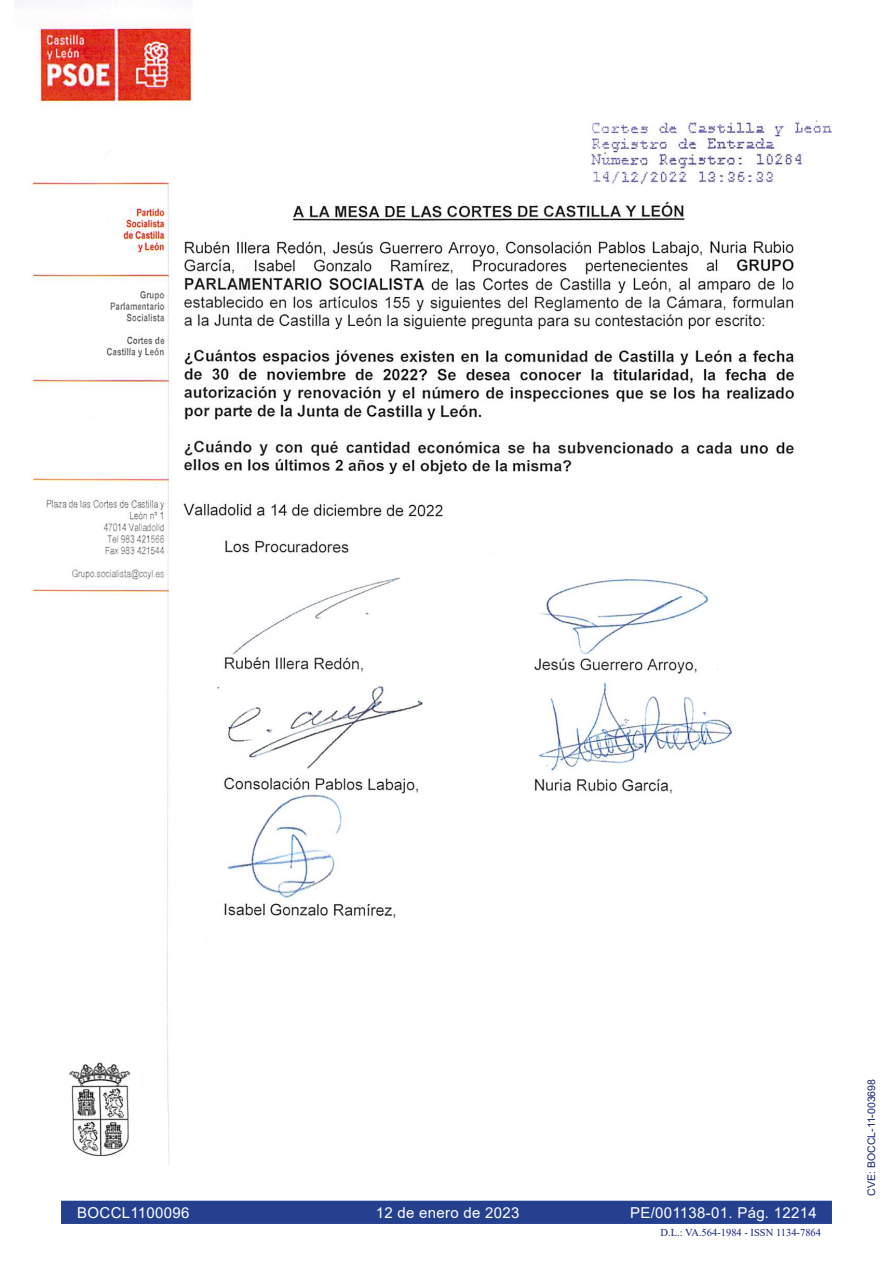
<style>
.page{position:relative;width:893px;height:1263px;background:#fff}
.page>*{position:absolute;margin:0;border:0;box-sizing:border-box;transform-origin:0 0}
.E_CVE{font:15px "Arial";letter-spacing:.02em;color:#fff}
.t1{font:10.5px "Times New Roman";color:#132477}
.t2{font:10.5px "Arial";color:#132477}
</style>
<div class="page">
<div style="left:60px;top:1200px;width:773px;height:25px;background:#25408f"></div>
<div style="left:60px;top:1199px;width:773px;height:26px;border:2px solid #fff"></div>
<img style="left:18px;top:0;width:815px;height:1200px">
<div style="left:193px;top:0;width:687px;height:108px;background:#fff"></div>
<div style="left:458px;top:855px;width:384px;height:243px;background:#fff"></div>
<p class="E_CVE" style="left:77px;top:1202px;width:114px">BOCCL1100096</p>
<p class="E_CVE" style="left:376px;top:1202px;width:145px">12 de enero de 2023</p>
<p class="E_CVE" style="left:630px;top:1202px;width:188px">PE/001138-01. Pág. 12214</p>
<p class="t1" style="left:661px;top:1225px;width:162px">D.L.: VA.564-1984 - ISSN 1134-7864</p>
<p class="t2" style="left:864px;top:1195px;width:118px;rotate:-90deg">CVE: BOCCL-11-003698</p>
</div>
